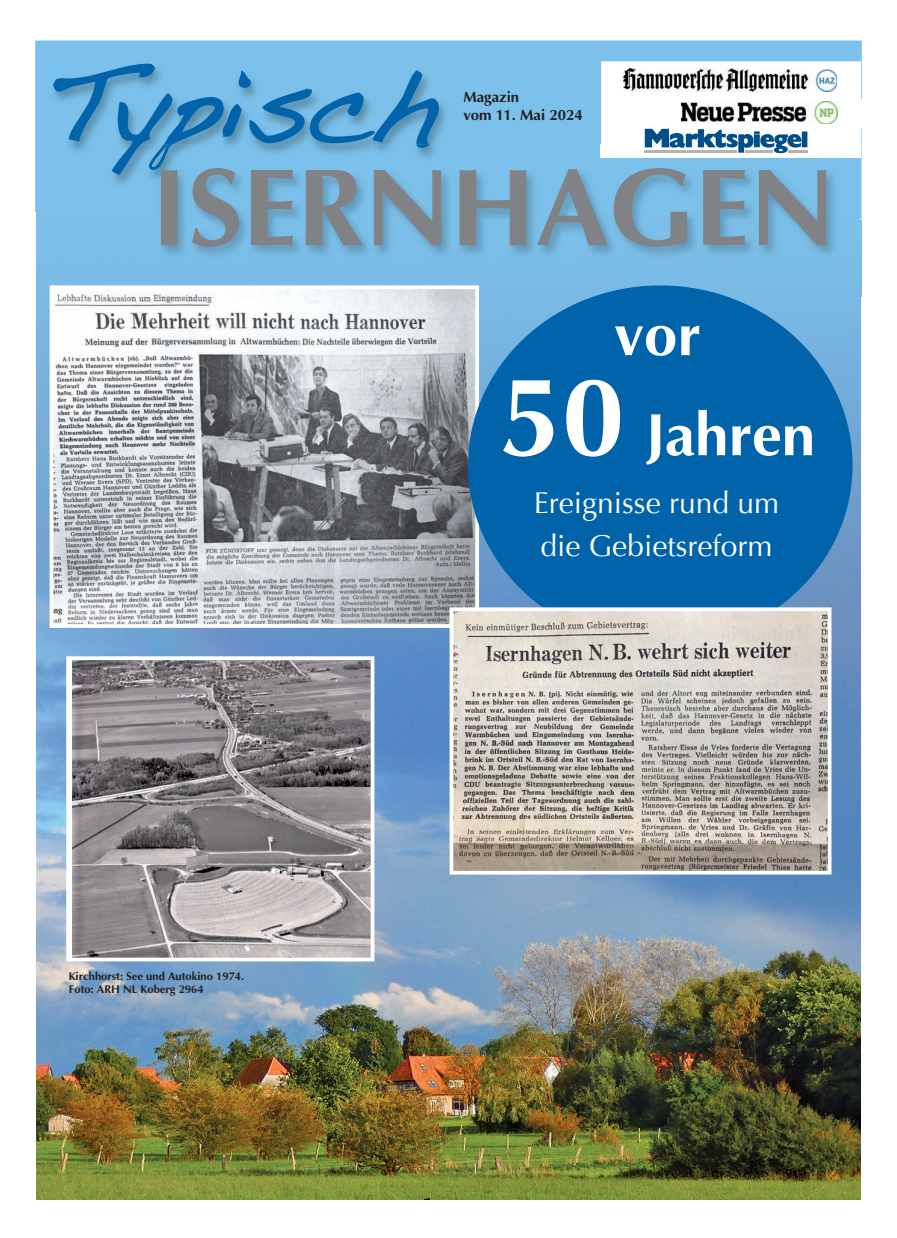
<style>
.page{position:relative;width:897px;height:1238px;background:#fff}
.page>*{position:absolute;margin:0;border:0;box-sizing:border-box;transform-origin:0 0}
.t1{font:700 110px "Optima";color:#808285}
.t2{font:100px "Handwriting Dakota";color:#0164aa}
.t3{font:700 60px/100px "Optima";color:#fff;text-align:center}
.t4{font:30px/42.9px "Optima";color:#fff}
.t5{font:700 15px/17.5px "Optima";color:#231f20}
.t6{font:700 11.25px/13.8px "Optima";color:#231f20}
.s1{font-size:112.5px}
</style>
<div class="page">
<img style="left:36px;top:219px;width:825px;height:981px">
<div style="left:35px;top:41px;width:826px;height:178px;background:#7cc1eb"></div>
<img style="left:600px;top:62px;width:260px;height:82px">
<img style="left:633px;top:99px;width:228px;height:28px">
<svg style="left:53px;top:64px;width:386px;height:111px;background:#61a8d5"></svg>
<img style="left:140px;top:144px;width:722px;height:182px">
<img style="left:861px;top:298px;width:1px;height:28px">
<img style="left:149px;top:145px;width:280px;height:25px">
<svg style="left:50px;top:285px;width:429px;height:343px"></svg>
<svg style="left:66px;top:656px;width:308px;height:305px;background:#959092"></svg>
<div style="left:468px;top:285px;width:384px;height:360px;background:#0164aa;border-radius:50%"></div>
<svg style="left:449px;top:607px;width:382px;height:267px;background:#bfb9b1"></svg>
<svg style="left:644px;top:129px;width:163px;height:24px"></svg>
<hr style="left:745px;top:151px;width:28px;height:2px;background:#b3b3b3">
<h2 class="t2" style="left:48px;top:33px;width:390px">Typisch</h2>
<h3 class="t5" style="left:463px;top:88px;width:121px">Magazin<br>vom 11. Mai 2024</h3>
<h1 class="t1" style="left:151px;top:143px;width:685px">ISERNHAGEN</h1>
<p class="t6" style="left:69px;top:969px;width:177px">Kirchhorst: See und Autokino 1974.<br>Foto: ARH NL Koberg 2964</p>
<h3 class="t3" style="left:499px;top:284px;width:317px">vor<br><span class="s1">50</span> Jahren</h3>
<h3 class="t4" style="left:534px;top:482px;width:247px">Ereignisse rund um die Gebietsreform</h3>
</div>
